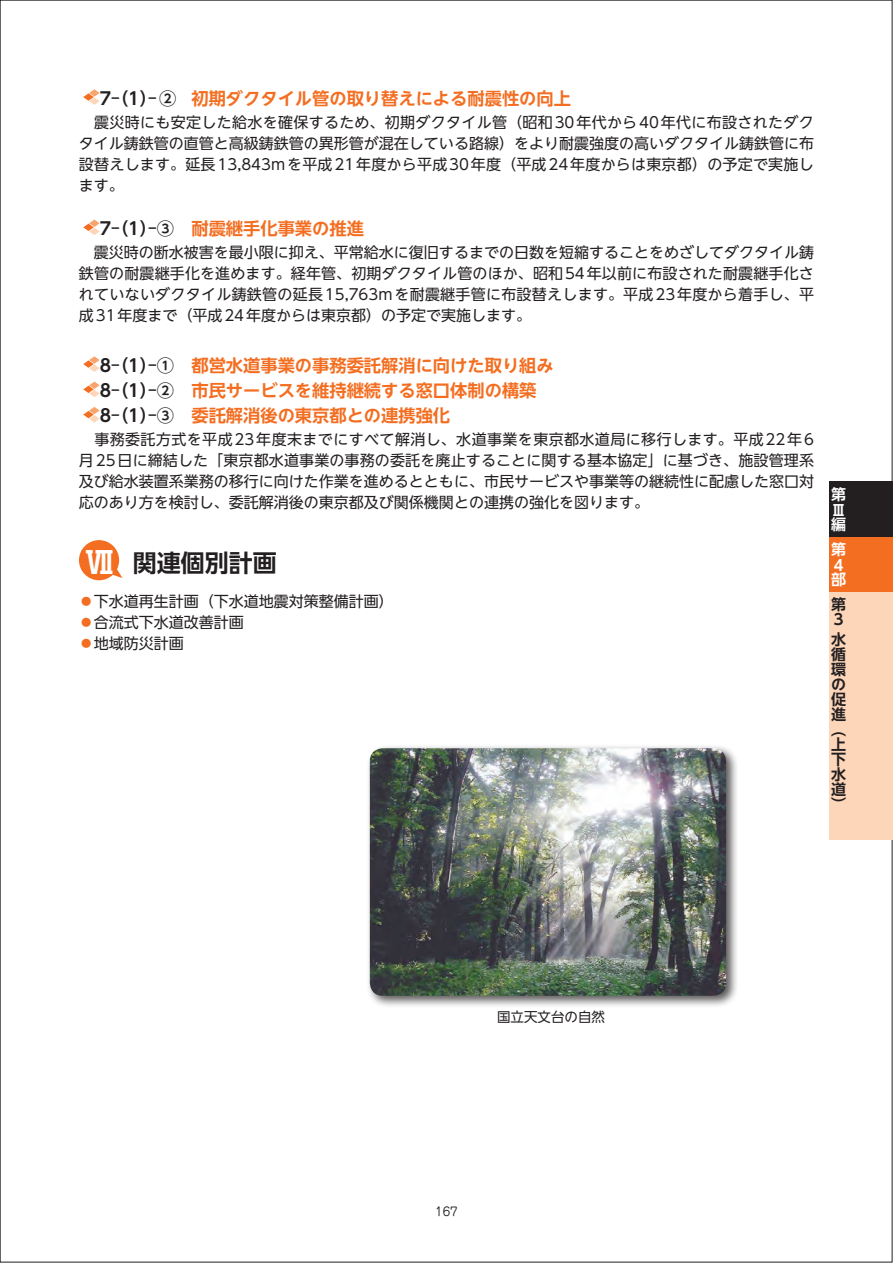
<style>
.page{position:relative;width:893px;height:1263px;background:#fff}
.page>*{position:absolute;margin:0;border:0;box-sizing:border-box;transform-origin:0 0}
.t1{font:700 24px "UD Shin Go NT Pro De";color:#231f20}
.t2{font:700 17.25px/25.2px "UD Shin Go NT Pro De";color:#f36e21}
.t3{font:15px/21px "UD Shin Go NT Pro";color:#231f20;text-align:justify}
.t4{font:700 15px/15px "UD Shin Go NT Pro De";color:#231f20}
.t5{font:700 15px/15px "UD Shin Go NT Pro De";color:#fff}
.t6{font:13.5px "UD Shin Go NT Pro";color:#231f20}
.t7{font:12px "Jun 201 Pro";color:#231f20}
.s1{color:#231f20}
.s2{font-size:30px;color:#fff}
.s3{color:#f36e21}
</style>
<div class="page">
<div style="left:829px;top:482px;width:64px;height:55px;background:#231f20"></div>
<div style="left:829px;top:537px;width:64px;height:55px;background:#f36e21"></div>
<div style="left:829px;top:592px;width:64px;height:247px;background:#fdd6ba"></div>
<svg style="left:83px;top:89px;width:17px;height:16px"></svg>
<svg style="left:83px;top:220px;width:17px;height:15px"></svg>
<svg style="left:83px;top:356px;width:17px;height:16px"></svg>
<svg style="left:83px;top:382px;width:17px;height:15px"></svg>
<svg style="left:83px;top:407px;width:17px;height:15px"></svg>
<svg style="left:79px;top:540px;width:43px;height:40px"></svg>
<div style="left:365px;top:744px;width:373px;height:264px;background:#231f20;opacity:.75"></div>
<img style="left:370px;top:748px;width:356px;height:248px">
<p class="t2" style="left:100px;top:85px;width:473px"><span class="s1">7－（1）－②</span> 初期ダクタイル管の取り替えによる耐震性の向上</p>
<p class="t3" style="left:79px;top:111px;width:737px">　震災時にも安定した給水を確保するため、初期ダクタイル管（昭和30年代から40年代に布設されたダクタイル鋳鉄管の直管と高級鋳鉄管の異形管が混在している路線）をより耐震強度の高いダクタイル鋳鉄管に布設替えします。延長13,843mを平成21年度から平成30年度（平成24年度からは東京都）の予定で実施します。</p>
<p class="t2" style="left:100px;top:215px;width:266px"><span class="s1">7－（1）－③</span> 耐震継手化事業の推進</p>
<p class="t3" style="left:79px;top:241px;width:737px">　震災時の断水被害を最小限に抑え、平常給水に復旧するまでの日数を短縮することをめざしてダクタイル鋳鉄管の耐震継手化を進めます。経年管、初期ダクタイル管のほか、昭和54年以前に布設された耐震継手化されていないダクタイル鋳鉄管の延長15,763mを耐震継手管に布設替えします。平成23年度から着手し、平成31年度まで（平成24年度からは東京都）の予定で実施します。</p>
<p class="t2" style="left:100px;top:352px;width:456px"><span class="s1">8－（1）－①</span> 都営水道事業の事務委託解消に向けた取り組み<br><span class="s1">8－（1）－②</span> 市民サービスを維持継続する窓口体制の構築<br><span class="s1">8－（1）－③</span> 委託解消後の東京都との連携強化</p>
<p class="t3" style="left:79px;top:429px;width:737px">　事務委託方式を平成23年度末までにすべて解消し、水道事業を東京都水道局に移行します。平成22年6月25日に締結した「東京都水道事業の事務の委託を廃止することに関する基本協定」に基づき、施設管理系及び給水装置系業務の移行に向けた作業を進めるとともに、市民サービスや事業等の継続性に配慮した窓口対応のあり方を検討し、委託解消後の東京都及び関係機関との連携の強化を図ります。</p>
<h1 class="t1" style="left:84px;top:543px;width:194px"><span class="s2">Ⅶ</span> 関連個別計画</h1>
<p class="t3" style="left:79px;top:590px;width:316px;text-align:left"><span class="s3">◦</span>下水道再生計画（下水道地震対策整備計画）<span class="s3">◦</span>合流式下水道改善計画<br><span class="s3">◦</span>地域防災計画</p>
<p class="t5" style="left:831px;top:487px;width:16px">第<br>Ⅲ編</p>
<p class="t5" style="left:831px;top:542px;width:16px">第<br>４部</p>
<p class="t4" style="left:831px;top:596px;width:16px">第<br>３</p>
<p class="t4" style="left:831px;top:631px;width:16px;text-align:justify">水循環の促進（上下水道）</p>
<p class="t6" style="left:497px;top:1006px;width:109px">国立天文台の自然</p>
<p class="t7" style="left:435px;top:1202px;width:24px">167</p>
</div>
